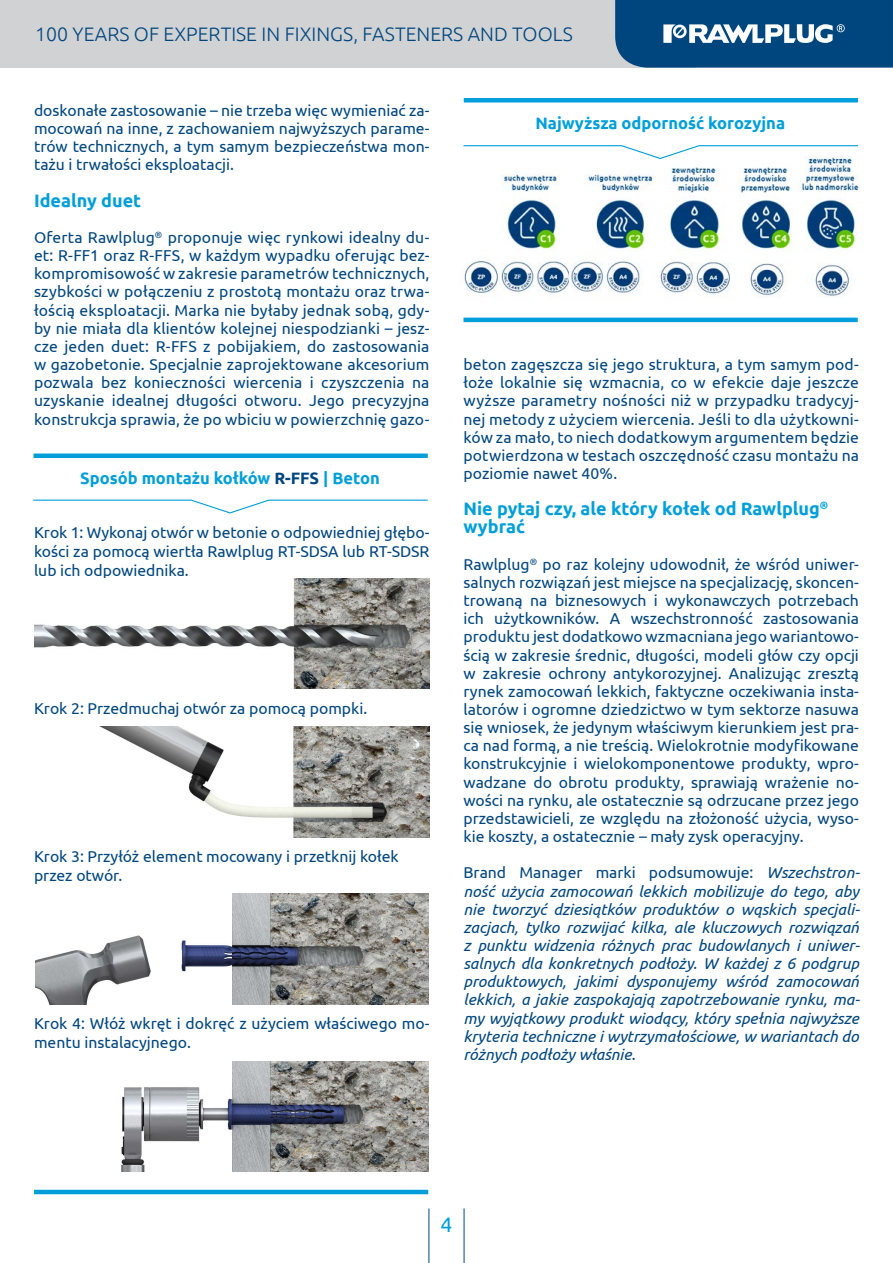
<style>
.page{position:relative;width:893px;height:1263px;background:#fff}
.page>*{position:absolute;margin:0;border:0;box-sizing:border-box;transform-origin:0 0}
.t1{font:21px "Ubuntu";color:#009fda}
.t2{font:300 19.5px "Ubuntu";color:#00467e}
.sródtytul{font:700 18px/18.1px "Ubuntu";color:#009fda}
.TXT{font:700 16.5px "Ubuntu";color:#009fda}
.TXT-2{font:15.75px/18.1px "Ubuntu";color:#00467e;text-align:justify}
.TXT-3{font:italic 15.75px/18.1px "Ubuntu";color:#00467e;text-align:justify}
.s1{color:#00467e}
.s2{font-style:normal}
</style>
<div class="page">
<div style="left:0;top:0;width:696px;height:68px;background:#d1d2d4"></div>
<svg style="left:615px;top:0;width:278px;height:68px;background:#1d5b8c"></svg>
<hr style="left:429px;top:1208px;width:1px;height:55px;background:#00467e">
<hr style="left:464px;top:1208px;width:1px;height:55px;background:#00467e">
<svg style="left:33px;top:499px;width:395px;height:15px"></svg>
<div style="left:34px;top:453px;width:394px;height:5px;background:#009fda"></div>
<img style="left:34px;top:578px;width:395px;height:111px">
<img style="left:101px;top:727px;width:328px;height:110px">
<img style="left:35px;top:894px;width:394px;height:110px">
<img style="left:121px;top:1061px;width:308px;height:111px">
<hr style="left:34px;top:1190px;width:394px;height:4px;background:#009fda">
<img style="left:463px;top:160px;width:396px;height:138px">
<svg style="left:463px;top:145px;width:395px;height:15px"></svg>
<hr style="left:464px;top:98px;width:394px;height:4px;background:#009fda">
<hr style="left:463px;top:318px;width:395px;height:4px;background:#009fda">
<p class="t2" style="left:35px;top:22px;width:539px">100 YEARS OF EXPERTISE IN FIXINGS, FASTENERS AND TOOLS</p>
<p class="TXT-2" style="left:34px;top:101px;width:397px">doskonałe zastosowanie – nie trzeba więc wymieniać za&shy;mocowań na inne, z zachowaniem najwyższych parame&shy;trów technicznych, a tym samym bezpieczeństwa mon&shy;tażu i trwałości eksploatacji.</p>
<p class="sródtytul" style="left:34px;top:191px;width:109px">Idealny duet</p>
<p class="TXT-2" style="left:34px;top:228px;width:397px">Oferta Rawlplug<sup>®</sup> proponuje więc rynkowi idealny du&shy;et: R-FF1 oraz R-FFS, w każdym wypadku oferując bez&shy;kompromisowość w zakresie parametrów technicznych, szybkości w połączeniu z prostotą montażu oraz trwa&shy;łością eksploatacji. Marka nie byłaby jednak sobą, gdy&shy;by nie miała dla klientów kolejnej niespodzianki – jesz&shy;cze jeden duet: R-FFS z pobijakiem, do zastosowania w gazobetonie. Specjalnie zaprojektowane akcesorium pozwala bez konieczności wiercenia i czyszczenia na uzyskanie idealnej długości otworu. Jego precyzyjna konstrukcja sprawia, że po wbiciu w powierzchnię gazo-</p>
<p class="TXT" style="left:80px;top:468px;width:301px">Sposób montażu kołków <span class="s1">R-FFS</span> | Beton</p>
<p class="TXT-2" style="left:34px;top:523px;width:397px;line-height:18.9px">Krok 1: Wykonaj otwór w betonie o odpowiedniej głębo&shy;kości za pomocą wiertła Rawlplug RT-SDSA lub RT-SDSR lub ich odpowiednika.</p>
<p class="TXT-2" style="left:34px;top:699px;width:335px">Krok 2: Przedmuchaj otwór za pomocą pompki.</p>
<p class="TXT-2" style="left:34px;top:847px;width:366px;line-height:18.9px">Krok 3: Przyłóż element mocowany i przetknij kołek przez otwór.</p>
<p class="TXT-2" style="left:34px;top:1014px;width:397px;line-height:18.9px">Krok 4: Włóż wkręt i dokręć z użyciem właściwego mo&shy;mentu instalacyjnego.</p>
<p class="TXT" style="left:535px;top:113px;width:251px">Najwyższa odporność korozyjna</p>
<p class="TXT-2" style="left:463px;top:355px;width:397px">beton zagęszcza się jego struktura, a tym samym pod&shy;łoże lokalnie się wzmacnia, co w efekcie daje jeszcze wyższe parametry nośności niż w przypadku tradycyj&shy;nej metody z użyciem wiercenia. Jeśli to dla użytkowni&shy;ków za mało, to niech dodatkowym argumentem będzie potwierdzona w testach oszczędność czasu montażu na poziomie nawet 40%.</p>
<p class="sródtytul" style="left:463px;top:500px;width:366px">Nie pytaj czy, ale który kołek od Rawlplug<sup>® </sup>wybrać</p>
<p class="TXT-2" style="left:463px;top:555px;width:397px">Rawlplug<sup>®</sup> po raz kolejny udowodnił, że wśród uniwer&shy;salnych rozwiązań jest miejsce na specjalizację, skoncen&shy;trowaną na biznesowych i wykonawczych potrzebach ich użytkowników. A wszechstronność zastosowania produktu jest dodatkowo wzmacniana jego wariantowo&shy;ścią w zakresie średnic, długości, modeli głów czy opcji w zakresie ochrony antykorozyjnej. Analizując zresztą rynek zamocowań lekkich, faktyczne oczekiwania insta&shy;latorów i ogromne dziedzictwo w tym sektorze nasuwa się wniosek, że jedynym właściwym kierunkiem jest pra&shy;ca nad formą, a nie treścią. Wielokrotnie modyfikowane konstrukcyjnie i wielokomponentowe produkty, wpro&shy;wadzane do obrotu produkty, sprawiają wrażenie no&shy;wości na rynku, ale ostatecznie są odrzucane przez jego przedstawicieli, ze względu na złożoność użycia, wyso&shy;kie koszty, a ostatecznie – mały zysk operacyjny.</p>
<p class="TXT-3" style="left:463px;top:863px;width:398px"><span class="s2">Brand Manager marki podsumowuje:</span> Wszechstron&shy;ność użycia zamocowań lekkich mobilizuje do tego, aby nie tworzyć dziesiątków produktów o wąskich specjali&shy;zacjach, tylko rozwijać kilka, ale kluczowych rozwiązań z punktu widzenia różnych prac budowlanych i uniwer&shy;salnych dla konkretnych podłoży. W każdej z 6 podgrup produktowych, jakimi dysponujemy wśród zamocowań lekkich, a jakie zaspokajają zapotrzebowanie rynku, ma&shy;my wyjątkowy produkt wiodący, który spełnia najwyższe kryteria techniczne i wytrzymałościowe, w wariantach do różnych podłoży właśnie<span class="s2">.</span></p>
<h1 class="t1" style="left:441px;top:1212px;width:13px">4</h1>
</div>
